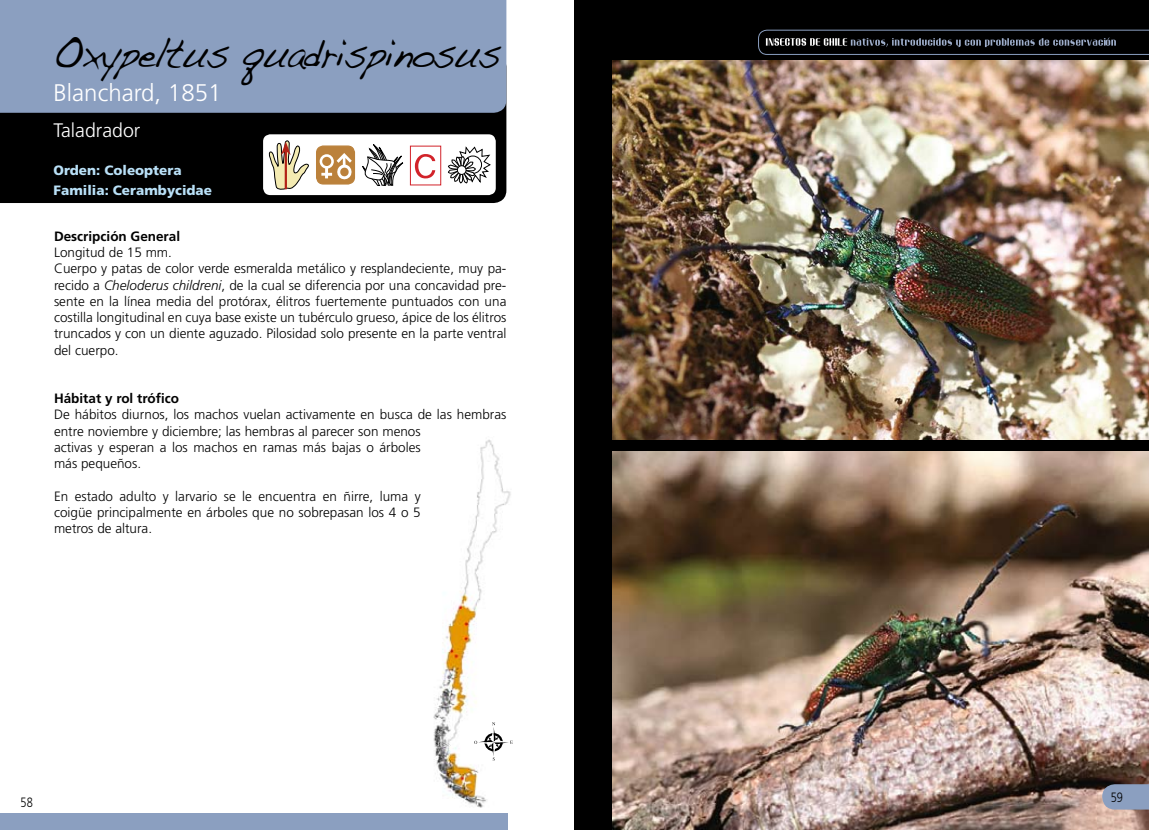
<style>
.page{position:relative;width:1149px;height:830px;background:#fff}
.page>*{position:absolute;margin:0;border:0;box-sizing:border-box;transform-origin:0 0}
.t1{font:42px "Handwriting Dakota";letter-spacing:-.035em;color:#000;scale:.88 1}
.t2{font:300 24px "Frutiger LT Std";color:#fff}
.t3{font:300 19.5px "Frutiger LT Std";color:#fff}
.t4{font:300 13.5px/16.2px "Frutiger LT Std";color:#000}
.t5{font:900 13.5px/19.5px "Frutiger LT Std";color:#b9e0f7}
.t6{font:700 13.5px "Frutiger LT Std";color:#000}
.t7{font:300 13.5px "Frutiger LT Std";color:#000;scale:.81 1}
.s1{font-style:italic}
</style>
<div class="page">
<div style="left:0;top:113px;width:506px;height:90px;background:#000"></div>
<div style="left:0;top:0;width:506px;height:113px;background:#8b9fc0"></div>
<div style="left:0;top:813px;width:507px;height:16px;background:#8b9fc0"></div>
<div style="left:263px;top:134px;width:232px;height:61px;background:#fff;border-radius:7px"></div>
<div style="left:574px;top:0;width:574px;height:829px;background:#000"></div>
<svg style="left:758px;top:30px;width:390px;height:25px"></svg>
<svg style="left:268px;top:140px;width:41px;height:50px"></svg>
<div style="left:316px;top:146px;width:38px;height:38px;background:#bb813b;border-radius:7px"></div>
<div style="left:316px;top:145px;width:39px;height:39px;border:1px solid #bb813b;border-radius:7px"></div>
<svg style="left:319px;top:153px;width:33px;height:27px"></svg>
<svg style="left:448px;top:146px;width:43px;height:37px"></svg>
<div style="left:457px;top:166px;width:9px;height:8px;background:#fff;border-radius:50%"></div>
<div style="left:457px;top:165px;width:9px;height:10px;border:1px solid #000;border-radius:50%"></div>
<svg style="left:362px;top:144px;width:41px;height:42px"></svg>
<img style="left:433px;top:439px;width:80px;height:369px">
<img style="left:612px;top:451px;width:536px;height:378px">
<svg style="left:1101px;top:783px;width:47px;height:26px"></svg>
<img style="left:612px;top:60px;width:536px;height:379px">
<div style="left:410px;top:146px;width:31px;height:39px;border:1px solid #d2232a"></div>
<svg style="left:415px;top:154px;width:20px;height:24px"></svg>
<svg style="left:474px;top:722px;width:38px;height:38px"></svg>
<h1 class="t1" style="left:54px;top:28px;width:510px">Oxypeltus quadrispinosus</h1>
<h2 class="t2" style="left:54px;top:79px;width:169px">Blanchard, 1851</h2>
<h3 class="t3" style="left:54px;top:119px;width:88px">Taladrador</h3>
<p class="t5" style="left:54px;top:161px;width:160px">Orden: Coleoptera<br>Familia: Cerambycidae</p>
<p class="t6" style="left:54px;top:228px;width:128px">Descripción General</p>
<p class="t4" style="left:54px;top:244px;width:454px">Longitud de 15 mm.<br>Cuerpo y patas de color verde esmeralda metálico y resplandeciente, muy pa&shy;recido a <span class="s1">Cheloderus childreni</span>, de la cual se diferencia por una concavidad pre&shy;sente en la línea media del protórax, élitros fuertemente puntuados con una costilla longitudinal en cuya base existe un tubérculo grueso, ápice de los élitros truncados y con un diente aguzado. Pilosidad solo presente en la parte ventral del cuerpo.</p>
<p class="t6" style="left:54px;top:390px;width:126px">H ábitat y rol trófico</p>
<p class="t4" style="left:54px;top:406px;width:453px">De hábitos diurnos, los machos vuelan activamente en busca de las hembras entre noviembre y diciembre; las hembras al parecer son menos<br>activas y esperan a los machos en ramas más bajas o árboles<br>más pequeños.</p>
<p class="t4" style="left:54px;top:487px;width:368px;text-align:justify">En estado adulto y larvario se le encuentra en ñirre, luma y coigüe principalmente en árboles que no sobrepasan los 4 o 5 metros de altura.</p>
<p class="t7" style="left:1110px;top:789px;width:17px">59</p>
<p class="t7" style="left:21px;top:794px;width:17px">58</p>
<p class="t7" style="left:1110px;top:797px;width:17px">59</p>
</div>
